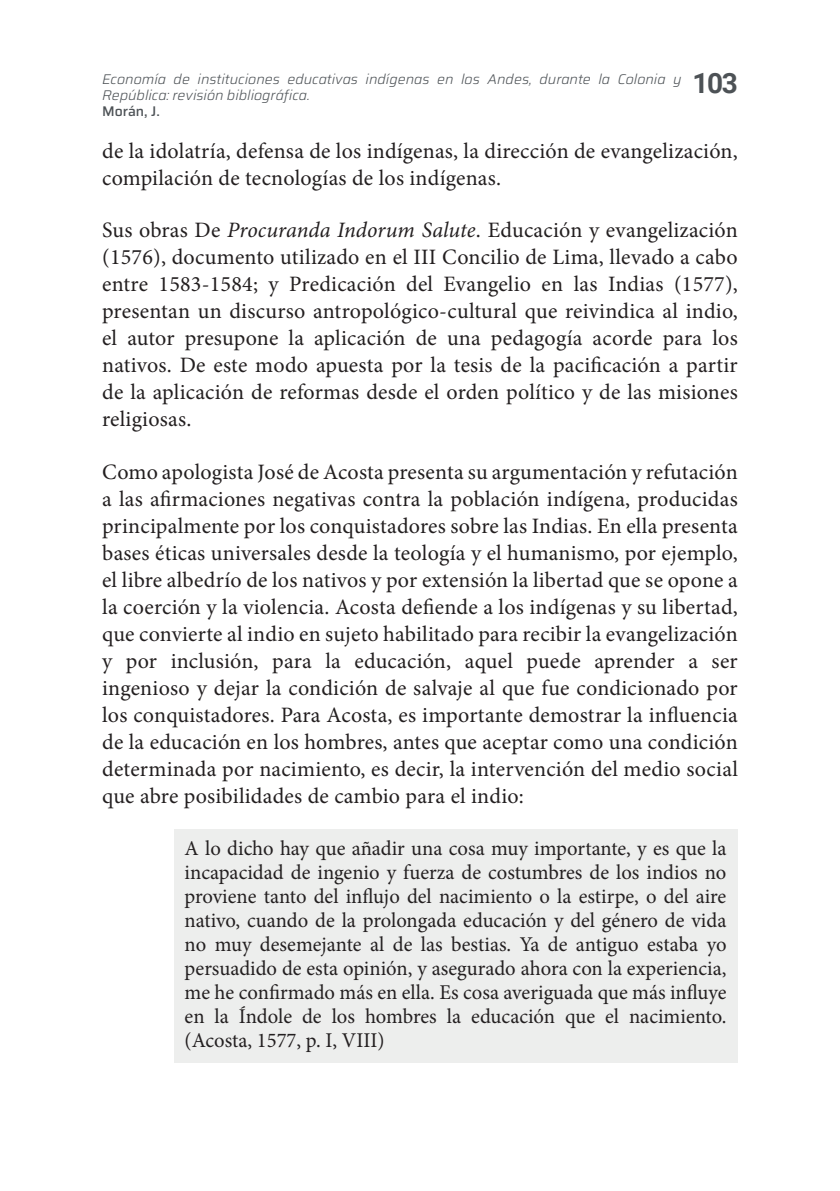
<style>
.page{position:relative;width:840px;height:1191px;background:#fff}
.page>*{position:absolute;margin:0;border:0;box-sizing:border-box;transform-origin:0 0}
.t1{font:700 28px "Roboto";color:#4d5256}
.t2{font:22px/27px "Minion Pro";letter-spacing:.01em;color:#231f20;text-align:justify}
.t3{font:21px/24px "Minion Pro";color:#231f20;text-align:justify}
.t4{font:italic 300 14px/16px "Saira";color:#4d5256}
.t5{font:500 14px "Saira";color:#4d5256}
.s1{font-style:italic}
</style>
<div class="page">
<div style="left:174px;top:829px;width:563px;height:234px;background:#edeeed"></div>
<p class="t4" style="left:102px;top:71px;width:580px">Economía de instituciones educativas indígenas en los Andes, durante la Colonia y<br>República: revisión bibliográfica.</p>
<p class="t5" style="left:102px;top:100px;width:59px">Morán, J.</p>
<p class="t1" style="left:692px;top:64px;width:47px">103</p>
<p class="t2" style="left:102px;top:137px;width:637px">de la idolatría, defensa de los indígenas, la dirección de evangelización, compilación de tecnologías de los indígenas.</p>
<p class="t2" style="left:102px;top:217px;width:637px">Sus obras De <span class="s1">Procuranda Indorum Salute</span>. Educación y evangelización (1576), documento utilizado en el III Concilio de Lima, llevado a cabo entre 1583-1584; y Predicación del Evangelio en las Indias (1577), presentan un discurso antropológico-cultural que reivindica al indio, el autor presupone la aplicación de una pedagogía acorde para los nativos. De este modo apuesta por la tesis de la pacificación a partir de la aplicación de reformas desde el orden político y de las misiones religiosas.</p>
<p class="t2" style="left:102px;top:458px;width:637px">Como apologista José de Acosta presenta su argumentación y refutación a las afirmaciones negativas contra la población indígena, producidas principalmente por los conquistadores sobre las Indias. En ella presenta bases éticas universales desde la teología y el humanismo, por ejemplo, el libre albedrío de los nativos y por extensión la libertad que se opone a la coerción y la violencia. Acosta defiende a los indígenas y su libertad, que convierte al indio en sujeto habilitado para recibir la evangelización y por inclusión, para la educación, aquel puede aprender a ser ingenioso y dejar la condición de salvaje al que fue condicionado por los conquistadores. Para Acosta, es importante demostrar la influencia de la educación en los hombres, antes que aceptar como una condición determinada por nacimiento, es decir, la intervención del medio social que abre posibilidades de cambio para el indio:</p>
<p class="t3" style="left:184px;top:836px;width:543px">A lo dicho hay que añadir una cosa muy importante, y es que la incapacidad de ingenio y fuerza de costumbres de los indios no proviene tanto del influjo del nacimiento o la estirpe, o del aire nativo, cuando de la prolongada educación y del género de vida no muy desemejante al de las bestias. Ya de antiguo estaba yo persuadido de esta opinión, y asegurado ahora con la experiencia, me he confirmado más en ella. Es cosa averiguada que más influye en la Índole de los hombres la educación que el nacimiento. (Acosta, 1577, p. I, VIII)</p>
</div>
